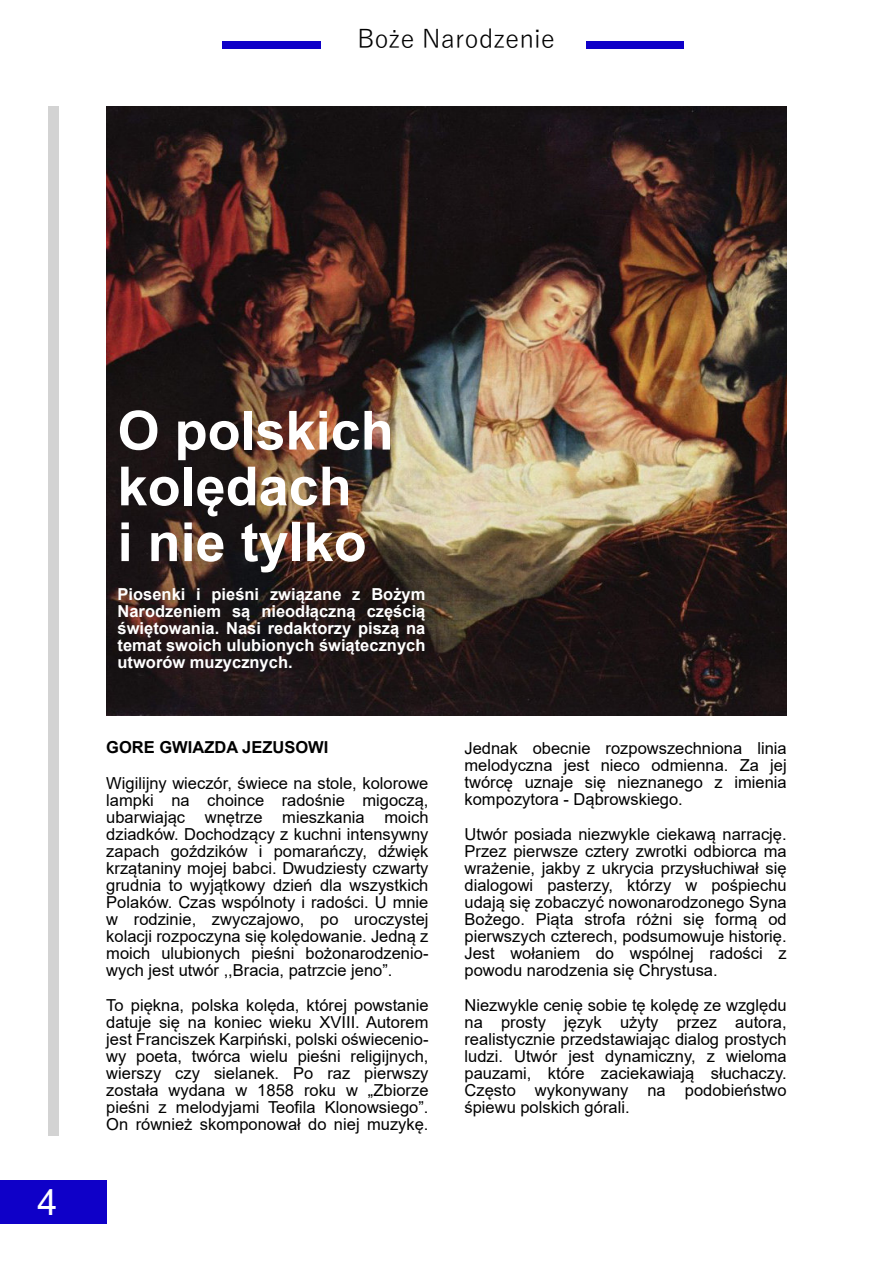
<style>
.page{position:relative;width:893px;height:1263px;background:#fff}
.page>*{position:absolute;margin:0;border:0;box-sizing:border-box;transform-origin:0 0}
.t1{font:700 54px/55.8px "Arial";color:#fff}
.t2{font:36px "Arial";color:#fff}
.t3{font:30px "Yu Gothic";color:#000}
.t4{font:25.5px "Yu Gothic";color:#000}
.t5{font:16.5px/17.1px "Arial";color:#000;text-align:justify}
.t6{font:700 16.5px/17.1px "Arial";color:#fff;text-align:justify}
.t7{font:700 16.5px "Arial";color:#000}
</style>
<div class="page">
<div style="left:0;top:1180px;width:106px;height:43px;background:#0f00c8"></div>
<div style="left:48px;top:106px;width:10px;height:1029px;background:#d3d3d3"></div>
<div style="left:223px;top:42px;width:461px;height:7px;background:#0f00c8"></div>
<div style="left:321px;top:14px;width:265px;height:73px;background:#fff"></div>
<img style="left:106px;top:106px;width:681px;height:609px">
<h3 class="t3" style="left:381px;top:26px;width:146px">Spis treści</h3>
<h3 class="t4" style="left:357px;top:26px;width:200px">Boże Narodzenie</h3>
<h2 class="t2" style="left:38px;top:1189px;width:22px">4</h2>
<h1 class="t1" style="left:118px;top:408px;width:278px">O polskich kolędach<br>i nie tylko</h1>
<p class="t6" style="left:118px;top:587px;width:309px">Piosenki i pieśni związane z Bożym Narodzeniem są nieodłączną częścią świętowania. Nasi redaktorzy piszą na temat swoich ulubionych świątecznych utworów muzycznych.</p>
<p class="t7" style="left:106px;top:741px;width:224px">GORE GWIAZDA JEZUSOWI</p>
<p class="t5" style="left:106px;top:776px;width:324px">Wigilĳny wieczór, świece na stole, kolorowe lampki na choince radośnie migoczą, ubarwiając wnętrze mieszkania moich dziadków. Dochodzący z kuchni intensywny zapach goździków i pomarańczy, dźwięk krzątaniny mojej babci. Dwudziesty czwarty grudnia to wyjątkowy dzień dla wszystkich Polaków. Czas wspólnoty i radości. U mnie w rodzinie, zwyczajowo, po uroczystej kolacji rozpoczyna się kolędowanie. Jedną z moich ulubionych pieśni bożonarodzenio&shy;wych jest utwór ,,Bracia, patrzcie jeno”.</p>
<p class="t5" style="left:106px;top:998px;width:324px">To piękna, polska kolęda, której powstanie datuje się na koniec wieku XVIII. Autorem jest Franciszek Karpiński, polski oświecenio&shy;wy poeta, twórca wielu pieśni religĳnych, wierszy czy sielanek. Po raz pierwszy została wydana w 1858 roku w „Zbiorze pieśni z melodyjami Teofila Klonowsiego”.<br>On również skomponował do niej muzykę.</p>
<p class="t5" style="left:464px;top:741px;width:324px">Jednak obecnie rozpowszechniona linia melodyczna jest nieco odmienna. Za jej twórcę uznaje się nieznanego z imienia kompozytora - Dąbrowskiego.</p>
<p class="t5" style="left:464px;top:827px;width:324px">Utwór posiada niezwykle ciekawą narrację.<br>Przez pierwsze cztery zwrotki odbiorca ma wrażenie, jakby z ukrycia przysłuchiwał się dialogowi pasterzy, którzy w pośpiechu udają się zobaczyć nowonarodzonego Syna Bożego. Piąta strofa różni się formą od pierwszych czterech, podsumowuje historię.<br>Jest wołaniem do wspólnej radości z powodu narodzenia się Chrystusa.</p>
<p class="t5" style="left:464px;top:998px;width:324px">Niezwykle cenię sobie tę kolędę ze względu na prosty język użyty przez autora, realistycznie przedstawiając dialog prostych ludzi. Utwór jest dynamiczny, z wieloma pauzami, które zaciekawiają słuchaczy.<br>Często wykonywany na podobieństwo śpiewu polskich górali.</p>
</div>
